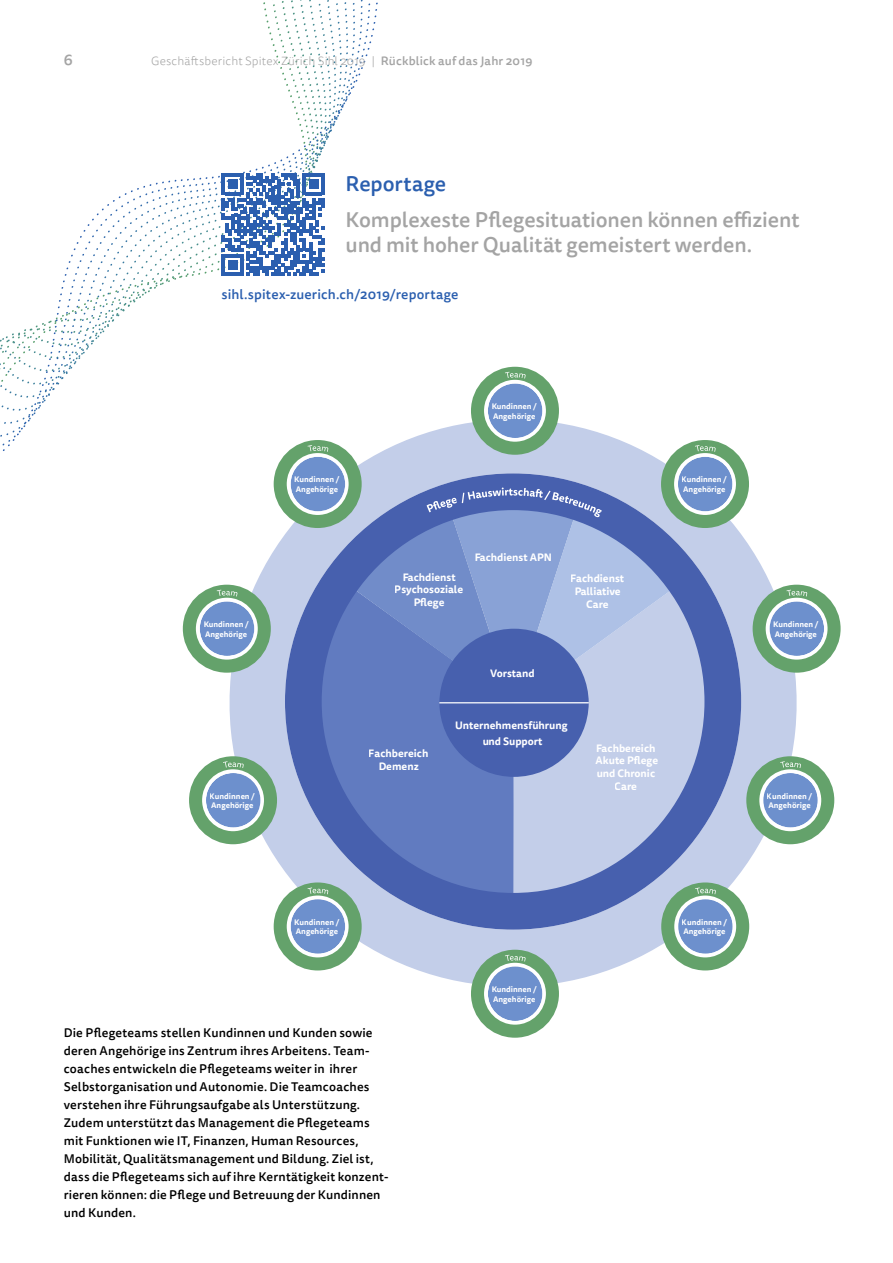
<style>
.page{position:relative;width:893px;height:1263px;background:#fff}
.page>*{position:absolute;margin:0;border:0;box-sizing:border-box;transform-origin:0 0}
.t1{font:500 21px/25.5px "Tisa Sans Pro";letter-spacing:-.005em;color:#a4a4a4}
.t2{font:500 21px "Tisa Sans Pro";color:#2b5faf}
.t3{font:500 15px "Tisa Sans Pro";color:#a4a4a4}
.t4{font:500 13.5px "Tisa Sans Pro";letter-spacing:.01em;color:#2b5faf}
.t5{font:500 12.3px/18px "Tisa Sans Pro";letter-spacing:.015em;color:#000}
.t6{font:300 12px "Tisa Sans Pro";letter-spacing:.01em;color:#a4a4a4}
.t7{font:700 10.5px/12.6px "Tisa Sans Pro";color:#fff;text-align:center}
.t8{font:700 7.8px/9.4px "Tisa Sans Pro";color:#fff}
.s1{font-weight:500}
</style>
<div class="page">
<svg style="left:0;top:0;width:519px;height:451px"></svg>
<svg style="left:222px;top:173px;width:103px;height:103px"></svg>
<div style="left:183px;top:367px;width:658px;height:671px;background:#fff"></div>
<svg style="left:229px;top:419px;width:568px;height:567px"></svg>
<div style="left:488px;top:383px;width:54px;height:55px;background:#6d90cd;border-radius:50%"></div>
<div style="left:483px;top:378px;width:65px;height:65px;border:5px solid #fff;border-radius:50%"></div>
<div style="left:471px;top:367px;width:88px;height:88px;border:13px solid #64a26b;border-radius:50%"></div>
<svg style="left:505px;top:372px;width:21px;height:6px"></svg>
<div style="left:488px;top:966px;width:54px;height:55px;background:#6d90cd;border-radius:50%"></div>
<div style="left:483px;top:961px;width:65px;height:65px;border:5px solid #fff;border-radius:50%"></div>
<div style="left:471px;top:950px;width:88px;height:88px;border:13px solid #64a26b;border-radius:50%"></div>
<svg style="left:505px;top:955px;width:21px;height:6px"></svg>
<div style="left:678px;top:457px;width:54px;height:54px;background:#6d90cd;border-radius:50%"></div>
<div style="left:673px;top:451px;width:65px;height:65px;border:5px solid #fff;border-radius:50%"></div>
<div style="left:661px;top:440px;width:88px;height:88px;border:13px solid #64a26b;border-radius:50%"></div>
<svg style="left:695px;top:445px;width:21px;height:7px"></svg>
<div style="left:770px;top:601px;width:54px;height:55px;background:#6d90cd;border-radius:50%"></div>
<div style="left:764px;top:596px;width:65px;height:65px;border:5px solid #fff;border-radius:50%"></div>
<div style="left:753px;top:585px;width:88px;height:88px;border:13px solid #64a26b;border-radius:50%"></div>
<svg style="left:786px;top:590px;width:21px;height:6px"></svg>
<div style="left:763px;top:773px;width:55px;height:54px;background:#6d90cd;border-radius:50%"></div>
<div style="left:758px;top:768px;width:65px;height:65px;border:5px solid #fff;border-radius:50%"></div>
<div style="left:746px;top:756px;width:88px;height:88px;border:13px solid #64a26b;border-radius:50%"></div>
<svg style="left:780px;top:761px;width:21px;height:7px"></svg>
<div style="left:206px;top:773px;width:54px;height:54px;background:#6d90cd;border-radius:50%"></div>
<div style="left:201px;top:768px;width:65px;height:65px;border:5px solid #fff;border-radius:50%"></div>
<div style="left:189px;top:756px;width:88px;height:88px;border:13px solid #64a26b;border-radius:50%"></div>
<svg style="left:223px;top:761px;width:21px;height:7px"></svg>
<div style="left:200px;top:601px;width:54px;height:55px;background:#6d90cd;border-radius:50%"></div>
<div style="left:195px;top:596px;width:64px;height:65px;border:5px solid #fff;border-radius:50%"></div>
<div style="left:183px;top:585px;width:88px;height:88px;border:13px solid #64a26b;border-radius:50%"></div>
<svg style="left:217px;top:590px;width:21px;height:6px"></svg>
<div style="left:291px;top:457px;width:54px;height:54px;background:#6d90cd;border-radius:50%"></div>
<div style="left:285px;top:451px;width:65px;height:65px;border:5px solid #fff;border-radius:50%"></div>
<div style="left:274px;top:440px;width:88px;height:88px;border:13px solid #64a26b;border-radius:50%"></div>
<svg style="left:308px;top:445px;width:20px;height:7px"></svg>
<div style="left:291px;top:899px;width:54px;height:55px;background:#6d90cd;border-radius:50%"></div>
<div style="left:285px;top:894px;width:65px;height:65px;border:5px solid #fff;border-radius:50%"></div>
<div style="left:274px;top:882px;width:88px;height:88px;border:13px solid #64a26b;border-radius:50%"></div>
<div style="left:678px;top:899px;width:55px;height:55px;background:#6d90cd;border-radius:50%"></div>
<div style="left:673px;top:894px;width:65px;height:65px;border:5px solid #fff;border-radius:50%"></div>
<div style="left:661px;top:882px;width:88px;height:88px;border:13px solid #64a26b;border-radius:50%"></div>
<svg style="left:285px;top:473px;width:456px;height:457px;background:#869bc9"></svg>
<svg style="left:335px;top:481px;width:356px;height:296px;background:#7d93c9"></svg>
<p class="t3" style="left:64px;top:49px;width:10px">6</p>
<p class="t6" style="left:151px;top:53px;width:383px">Geschäftsbericht Spitex Zürich Sihl 2019 | <span class="s1">Rückblick auf das Jahr 2019</span></p>
<h1 class="t2" style="left:346px;top:169px;width:102px">Reportage</h1>
<h1 class="t1" style="left:346px;top:207px;width:455px">Komplexeste Pflegesituationen können effizient und mit hoher Qualität gemeistert werden.</h1>
<p class="t4" style="left:221px;top:285px;width:238px">sihl.spitex-zuerich.ch/2019/reportage</p>
<p class="t8" style="left:203px;top:620px;width:47px">Kundinnen /<br>Angehörige</p>
<p class="t8" style="left:210px;top:791px;width:47px">Kundinnen /<br>Angehörige</p>
<p class="t8" style="left:294px;top:475px;width:47px">Kundinnen /<br>Angehörige</p>
<p class="t8" style="left:492px;top:402px;width:47px">Kundinnen /<br>Angehörige</p>
<p class="t7" style="left:395px;top:571px;width:70px">Fachdienst<br>Psychosoziale<br>Pflege</p>
<p class="t7" style="left:474px;top:551px;width:79px">Fachdienst APN</p>
<p class="t7" style="left:571px;top:572px;width:55px">Fachdienst<br>Palliative<br>Care</p>
<p class="t7" style="left:490px;top:667px;width:46px">Vorstand</p>
<p class="t7" style="left:369px;top:747px;width:61px">Fachbereich<br>Demenz</p>
<p class="t7" style="left:455px;top:717px;width:114px;line-height:16px">Unternehmensführung und Support</p>
<p class="t7" style="left:596px;top:742px;width:64px">Fachbereich<br>Akute Pflege und Chronic<br>Care</p>
<p class="t8" style="left:682px;top:475px;width:47px">Kundinnen /<br>Angehörige</p>
<p class="t8" style="left:773px;top:620px;width:47px">Kundinnen /<br>Angehörige</p>
<p class="t8" style="left:767px;top:791px;width:47px">Kundinnen /<br>Angehörige</p>
<p class="t8" style="left:294px;top:917px;width:47px">Kundinnen /<br>Angehörige</p>
<p class="t8" style="left:682px;top:917px;width:47px">Kundinnen /<br>Angehörige</p>
<p class="t5" style="left:64px;top:1024px;width:326px">Die Pflegeteams stellen Kundinnen und Kunden sowie deren Angehörige ins Zentrum ihres Arbeitens. Team&shy;coaches entwickeln die Pflegeteams weiter in ihrer Selbstorganisation und Autonomie. Die Teamcoaches verstehen ihre Führungsaufgabe als Unterstützung.<br>Zudem unterstützt das Management die Pflegeteams mit Funktionen wie IT, Finanzen, Human Resources, Mobilität, Qualitätsmanagement und Bildung. Ziel ist, dass die Pflegeteams sich auf ihre Kerntätigkeit konzent&shy;rieren können: die Pflege und Betreuung der Kundinnen und Kunden.</p>
<p class="t8" style="left:492px;top:985px;width:47px">Kundinnen /<br>Angehörige</p>
</div>
